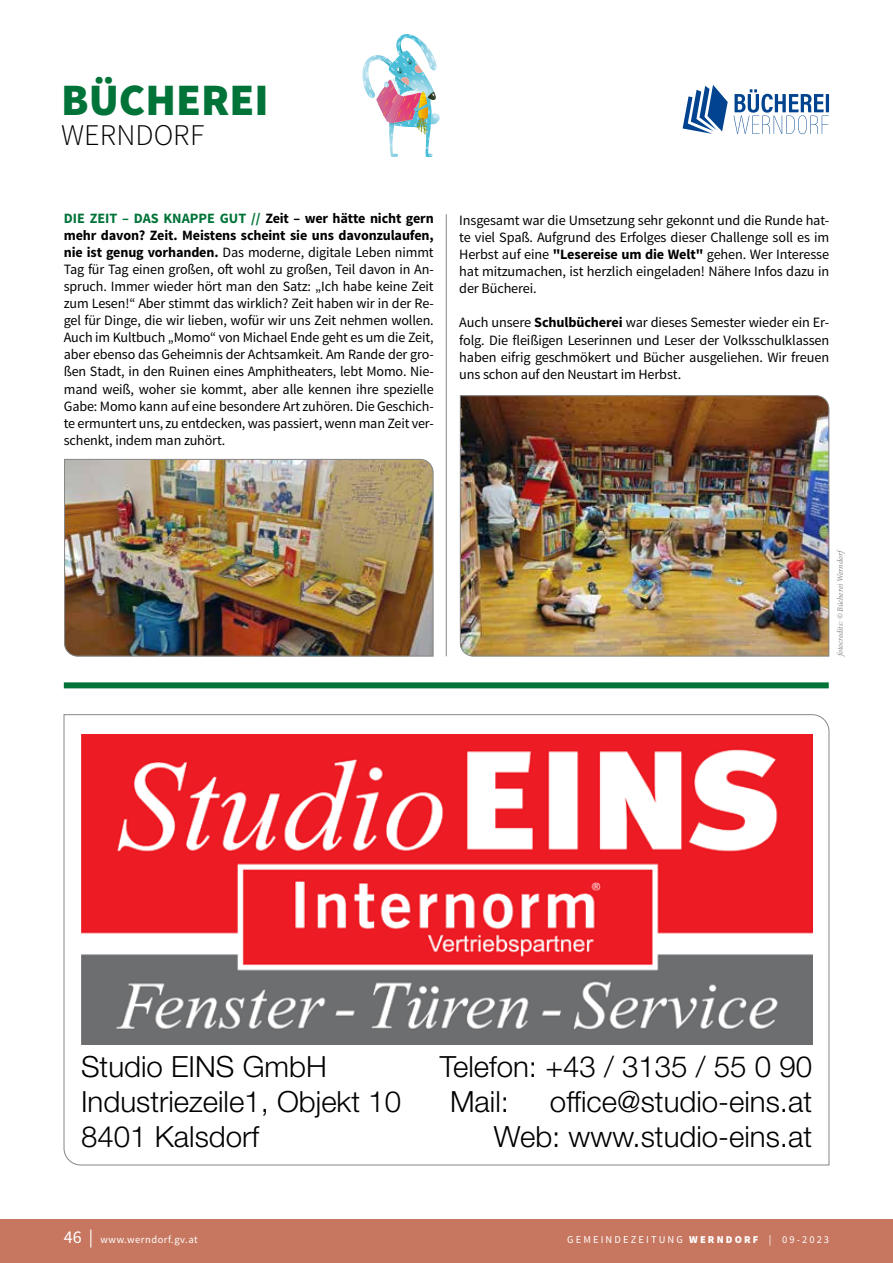
<style>
.page{position:relative;width:893px;height:1263px;background:#fff}
.page>*{position:absolute;margin:0;border:0;box-sizing:border-box;transform-origin:0 0}
.t1{font:900 45px "Source Sans Pro";color:#007339}
.t2{font:300 30px "Source Sans Pro";color:#000}
.t3{font:300 29.25px/35.1px "Helvetica Neue LT Pro";color:#000}
.t4{font:14.25px/17.1px "Source Sans Pro";letter-spacing:-.01em;color:#000;text-align:justify}
.t5{font:10.5px "Source Sans Pro";letter-spacing:.2em;color:#fff}
.t6{font:10.5px "Source Sans Pro";letter-spacing:.05em;color:#fff}
.t7{font:italic 8.25px "Minion Pro";letter-spacing:-.005em;color:#878787}
.s1{font-weight:700;color:#007339}
.s2{font-weight:700}
.s3{font-size:18px}
.s4{font-weight:900}
</style>
<div class="page">
<div style="left:0;top:1219px;width:893px;height:44px;background:#c77760"></div>
<img style="left:64px;top:459px;width:369px;height:197px">
<img style="left:460px;top:395px;width:369px;height:261px">
<hr style="left:446px;top:214px;width:1px;height:442px;background:#878787">
<svg style="left:683px;top:85px;width:45px;height:49px"></svg>
<svg style="left:734px;top:89px;width:95px;height:45px"></svg>
<svg style="left:362px;top:34px;width:78px;height:123px"></svg>
<div style="left:64px;top:682px;width:765px;height:6px;background:#007339"></div>
<svg style="left:64px;top:714px;width:765px;height:451px"></svg>
<h1 class="t1" style="left:61px;top:70px;width:209px">BÜCHEREI</h1>
<h2 class="t2" style="left:61px;top:116px;width:145px">WERNDORF</h2>
<p class="t4" style="left:64px;top:209px;width:371px"><span class="s1">DIE ZEIT – DAS KNAPPE GUT //</span> <span class="s2">Zeit – wer hätte nicht gern mehr davon? Zeit. Meistens scheint sie uns davonzulaufen, nie ist genug vorhanden.</span> Das moderne, digitale Leben nimmt Tag für Tag einen großen, oft wohl zu großen, Teil davon in An&shy;spruch. Immer wieder hört man den Satz: „Ich habe keine Zeit zum Lesen!“ Aber stimmt das wirklich? Zeit haben wir in der Re&shy;gel für Dinge, die wir lieben, wofür wir uns Zeit nehmen wollen.<br>Auch im Kultbuch „Momo“ von Michael Ende geht es um die Zeit, aber ebenso das Geheimnis der Achtsamkeit. Am Rande der gro&shy;ßen Stadt, in den Ruinen eines Amphitheaters, lebt Momo. Nie&shy;mand weiß, woher sie kommt, aber alle kennen ihre spezielle Gabe: Momo kann auf eine besondere Art zuhören. Die Geschich&shy;te ermuntert uns, zu entdecken, was passiert, wenn man Zeit ver&shy;schenkt, indem man zuhört.</p>
<p class="t4" style="left:459px;top:212px;width:371px">Insgesamt war die Umsetzung sehr gekonnt und die Runde hat&shy;te viel Spaß. Aufgrund des Erfolges dieser Challenge soll es im Herbst auf eine <span class="s2">"Lesereise um die Welt"</span> gehen. Wer Interesse hat mitzumachen, ist herzlich eingeladen! Nähere Infos dazu in der Bücherei.</p>
<p class="t4" style="left:459px;top:314px;width:371px">Auch unsere <span class="s2">Schulbücherei</span> war dieses Semester wieder ein Er&shy;folg. Die fleißigen Leserinnen und Leser der Volksschulklassen haben eifrig geschmökert und Bücher ausgeliehen. Wir freuen uns schon auf den Neustart im Herbst.</p>
<p class="t7" style="left:835px;top:656px;width:109px;rotate:-90deg">fotocredits: © Bücherei Werndorf</p>
<h3 class="t3" style="left:81px;top:1048px;width:322px">Studio EINS GmbH<br>Industriezeile1, Objekt 10<br>8401 Kalsdorf</h3>
<h3 class="t3" style="left:450px;top:1048px;width:364px;text-indent:-10px">Telefon: +43 / 3135 / 55 0 90<br>Mail:</h3>
<h3 class="t3" style="left:494px;top:1083px;width:320px;text-align:right">office@studio-eins.at<br>Web: www.studio-eins.at</h3>
<p class="t6" style="left:64px;top:1233px;width:136px"><span class="s3">46 |</span> www.werndorf.gv.at</p>
<p class="t5" style="left:567px;top:1233px;width:193px">GEMEINDEZEITUNG <span class="s4">WERNDORF</span></p>
<p class="t5" style="left:769px;top:1233px;width:62px">| 09-2023</p>
</div>
